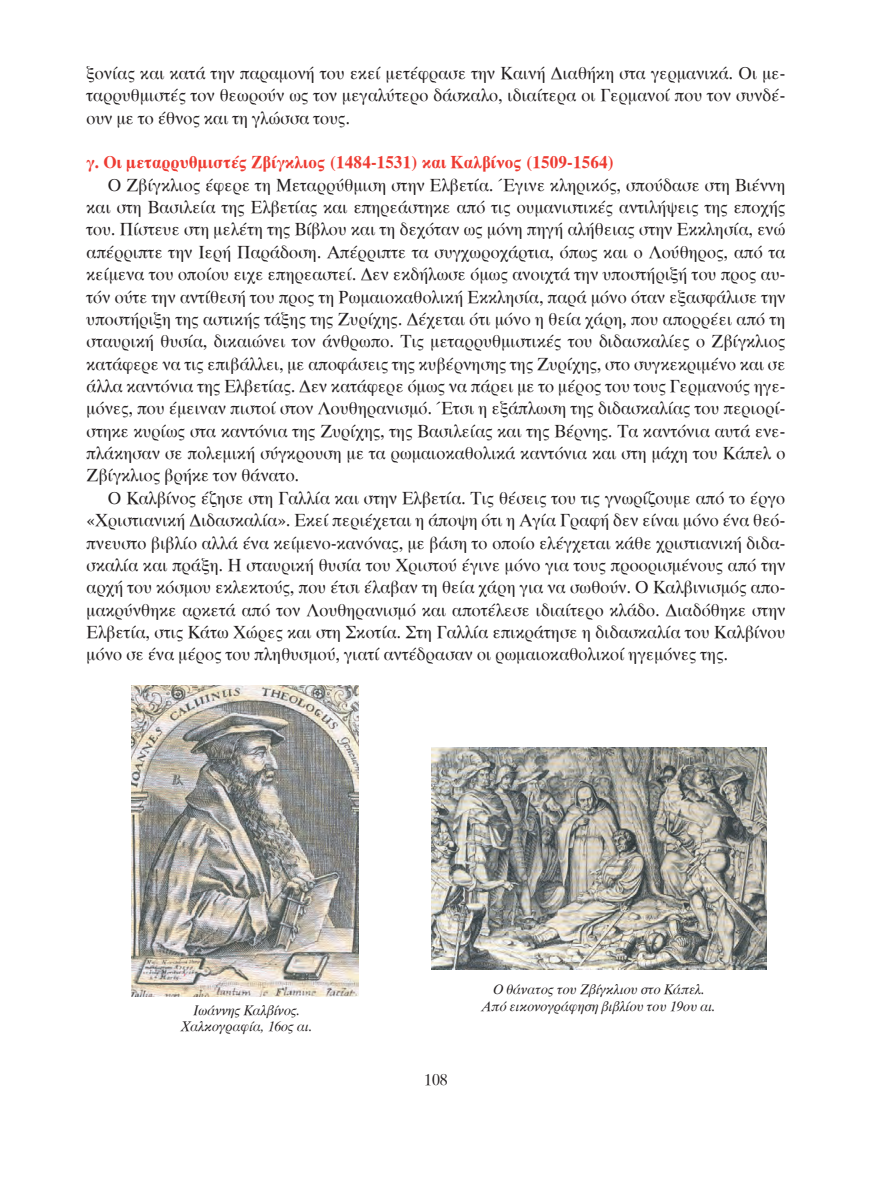
<style>
.page{position:relative;width:872px;height:1191px;background:#fff}
.page>*{position:absolute;margin:0;border:0;box-sizing:border-box;transform-origin:0 0}
.t1{font:18px/22.4px "UB Times";letter-spacing:.01em;color:#231f20;text-align:justify}
.t2{font:18px "UB Times Bold";letter-spacing:.01em;color:#ee3b32}
.t3{font:16.5px "UB Times";color:#231f20}
.t4{font:14.25px/16.5px "UB Times Italic";letter-spacing:.01em;color:#231f20;text-align:center}
</style>
<div class="page">
<img style="left:431px;top:747px;width:336px;height:222px">
<img style="left:131px;top:685px;width:227px;height:311px">
<p class="t1" style="left:87px;top:62px;width:700px">ξονίας και κατά την παραμονή του εκεί μετέφρασε την Καινή Διαθήκη στα γερμανικά. Οι με&shy;ταρρυθμιστές τον θεωρούν ως τον μεγαλύτερο δάσκαλο, ιδιαίτερα οι Γερμανοί που τον συνδέ&shy;ουν με το έθνος και τη γλώσσα τους.</p>
<p class="t2" style="left:87px;top:153px;width:529px">γ. Οι μεταρρυθμιστές Ζβίγκλιος (1484-1531) και Καλβίνος (1509-1564)</p>
<p class="t1" style="left:108px;top:174px;width:679px">Ο Ζβίγκλιος έφερε τη Μεταρρύθμιση στην Ελβετία. Έγινε κληρικός, σπούδασε στη Βιέννη</p>
<p class="t1" style="left:87px;top:196px;width:700px">και στη Βασιλεία της Ελβετίας και επηρεάστηκε από τις ουμανιστικές αντιλήψεις της εποχής</p>
<p class="t1" style="left:87px;top:219px;width:700px">του. Πίστευε στη μελέτη της Βίβλου και τη δεχόταν ως μόνη πηγή αλήθειας στην Εκκλησία, ενώ</p>
<p class="t1" style="left:87px;top:241px;width:700px">απέρριπτε την Ιερή Παράδοση. Απέρριπτε τα συγχωροχάρτια, όπως και ο Λούθηρος, από τα</p>
<p class="t1" style="left:87px;top:264px;width:700px">κείμενα του οποίου ειχε επηρεαστεί. Δεν εκδήλωσε όμως ανοιχτά την υποστήριξή του προς αυ-</p>
<p class="t1" style="left:87px;top:286px;width:700px">τόν ούτε την αντίθεσή του προς τη Ρωμαιοκαθολική Εκκλησία, παρά μόνο όταν εξασφάλισε την</p>
<p class="t1" style="left:87px;top:308px;width:700px">υποστήριξη της αστικής τάξης της Ζυρίχης. Δέχεται ότι μόνο η θεία χάρη, που απορρέει από τη</p>
<p class="t1" style="left:87px;top:331px;width:700px">σταυρική θυσία, δικαιώνει τον άνθρωπο. Τις μεταρρυθμιστικές του διδασκαλίες ο Ζβίγκλιος</p>
<p class="t1" style="left:87px;top:353px;width:700px">κατάφερε να τις επιβάλλει, με αποφάσεις της κυβέρνησης της Ζυρίχης, στο συγκεκριμένο και σε</p>
<p class="t1" style="left:87px;top:375px;width:700px">άλλα καντόνια της Ελβετίας. Δεν κατάφερε όμως να πάρει με το μέρος του τους Γερμανούς ηγε-</p>
<p class="t1" style="left:87px;top:398px;width:700px">μόνες, που έμειναν πιστοί στον Λουθηρανισμό. Έτσι η εξάπλωση της διδασκαλίας του περιορί-</p>
<p class="t1" style="left:87px;top:420px;width:700px">στηκε κυρίως στα καντόνια της Ζυρίχης, της Βασιλείας και της Βέρνης. Τα καντόνια αυτά ενε-</p>
<p class="t1" style="left:87px;top:442px;width:700px">πλάκησαν σε πολεμική σύγκρουση με τα ρωμαιοκαθολικά καντόνια και στη μάχη του Κάπελ ο</p>
<p class="t1" style="left:87px;top:465px;width:214px">Ζβίγκλιος βρήκε τον θάνατο.</p>
<p class="t1" style="left:108px;top:487px;width:679px">Ο Καλβίνος έζησε στη Γαλλία και στην Ελβετία. Τις θέσεις του τις γνωρίζουμε από το έργο</p>
<p class="t1" style="left:87px;top:509px;width:700px">«Χριστιανική Διδασκαλία». Εκεί περιέχεται η άποψη ότι η Αγία Γραφή δεν είναι μόνο ένα θεό-</p>
<p class="t1" style="left:87px;top:532px;width:700px">πνευστο βιβλίο αλλά ένα κείμενο-κανόνας, με βάση το οποίο ελέγχεται κάθε χριστιανική διδα-</p>
<p class="t1" style="left:87px;top:554px;width:700px">σκαλία και πράξη. Η σταυρική θυσία του Χριστού έγινε μόνο για τους προορισμένους από την</p>
<p class="t1" style="left:87px;top:577px;width:700px">αρχή του κόσμου εκλεκτούς, που έτσι έλαβαν τη θεία χάρη για να σωθούν. Ο Καλβινισμός απο-</p>
<p class="t1" style="left:87px;top:599px;width:700px">μακρύνθηκε αρκετά από τον Λουθηρανισμό και αποτέλεσε ιδιαίτερο κλάδο. Διαδόθηκε στην</p>
<p class="t1" style="left:87px;top:621px;width:700px">Ελβετία, στις Κάτω Χώρες και στη Σκοτία. Στη Γαλλία επικράτησε η διδασκαλία του Καλβίνου</p>
<p class="t1" style="left:87px;top:644px;width:643px">μόνο σε ένα μέρος του πληθυσμού, γιατί αντέδρασαν οι ρωμαιοκαθολικοί ηγεμόνες της.</p>
<p class="t4" style="left:181px;top:1002px;width:133px">Ιωάννης Καλβίνος.<br>Χαλκογραφία, 16ος αι.</p>
<p class="t3" style="left:424px;top:1070px;width:25px">108</p>
<p class="t4" style="left:482px;top:981px;width:235px">Ο θάνατος του Ζβίγκλιου στο Κάπελ.<br>Από εικονογράφηση βιβλίου του 19ου αι.</p>
</div>
